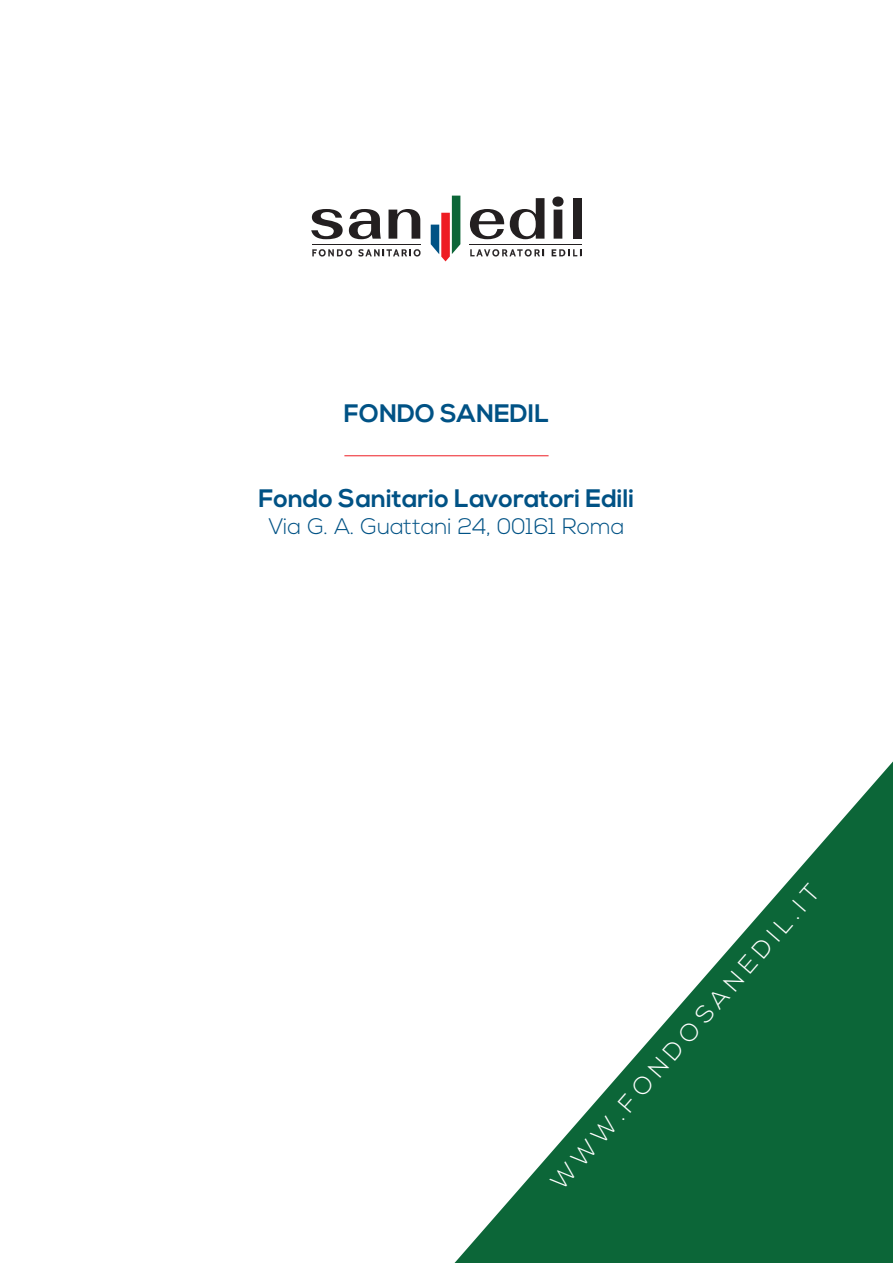
<style>
.page{position:relative;width:893px;height:1263px;background:#fff}
.page>*{position:absolute;margin:0;border:0;box-sizing:border-box;transform-origin:0 0}
.t1{font:700 25.35px "Nexa";color:#005285}
.t2{font:300 24.3px "Nexa";color:#fff}
.t3{font:300 22.5px "Nexa";color:#005285}
</style>
<div class="page">
<svg style="left:455px;top:761px;width:438px;height:502px"></svg>
<svg style="left:470px;top:209px;width:34px;height:30px"></svg>
<svg style="left:510px;top:198px;width:34px;height:41px"></svg>
<svg style="left:552px;top:197px;width:12px;height:42px"></svg>
<div style="left:573px;top:198px;width:8px;height:41px;background:#231f20"></div>
<svg style="left:311px;top:209px;width:32px;height:30px"></svg>
<svg style="left:349px;top:209px;width:32px;height:30px"></svg>
<svg style="left:389px;top:209px;width:31px;height:30px"></svg>
<svg style="left:431px;top:196px;width:29px;height:65px"></svg>
<hr style="left:312px;top:244px;width:109px;height:1px;background:#231f20">
<hr style="left:469px;top:244px;width:113px;height:1px;background:#231f20">
<svg style="left:312px;top:249px;width:40px;height:7px"></svg>
<svg style="left:358px;top:249px;width:62px;height:7px"></svg>
<svg style="left:470px;top:249px;width:74px;height:7px"></svg>
<svg style="left:552px;top:249px;width:29px;height:7px"></svg>
<hr style="left:344px;top:455px;width:205px;height:1px;background:#ee1d23">
<p class="t1" style="left:344px;top:399px;width:207px">FONDO SANEDIL</p>
<p class="t1" style="left:258px;top:484px;width:377px">Fondo Sanitario Lavoratori Edili</p>
<p class="t3" style="left:269px;top:513px;width:357px">Via G. A. Guattani 24, 00161 Roma</p>
<p class="t2" style="left:545px;top:1176px;width:397px;rotate:-49deg">WWW.FONDOSANEDIL.IT</p>
</div>
